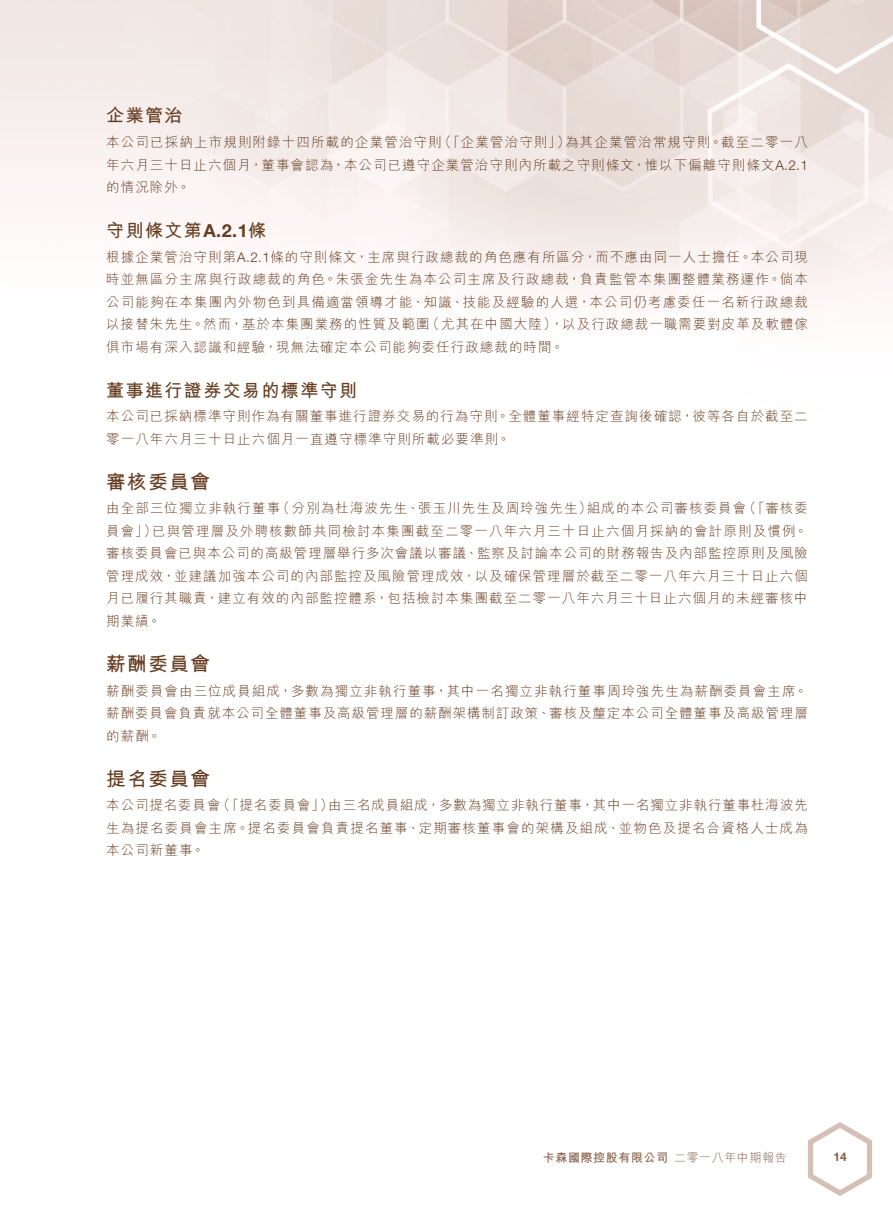
<style>
.page{position:relative;width:893px;height:1212px;background:#fff}
.page>*{position:absolute;margin:0;border:0;box-sizing:border-box;transform-origin:0 0}
.Heading_1{font:700 19.5px "M Hei HK";letter-spacing:.08em;color:#653c20}
.Heading_2{font:700 18px "M Hei HK";letter-spacing:.08em;color:#653c20}
.Body_Text{font:300 13.5px/22.5px "M Hei HK";letter-spacing:.08em;color:#653c20}
.t1{font:700 12px "M Hei HK";letter-spacing:.05em;color:#855f48}
.t2{font:300 12px "M Hei HK";letter-spacing:.05em;color:#855f48}
.t3{font:700 12px "Helvetica Neue LT Std";color:#855f48}
.s1{font-family:"Helvetica Neue LT Std"}
</style>
<div class="page">
<img style="left:0;top:0;width:893px;height:296px">
<svg style="left:808px;top:1122px;width:65px;height:74px"></svg>
<p class="Heading_2" style="left:106px;top:103px;width:78px">企業管治</p>
<p class="Body_Text" style="left:438px;top:131px;width:134px">（「企業管治守則」）</p>
<p class="Body_Text" style="left:106px;top:131px;width:703px">本公司已採納上市規則附錄十四所載的企業管治守則<br>年六月三十日止六個月，董事會認為，本公司已遵守企業管治守則內所載之守則條文，惟以下偏離守則條文<span class="s1">A.2.1</span>的情況除外。</p>
<p class="Heading_2" style="left:106px;top:217px;width:161px">守則條文第<span class="s1">A.2.1</span>條</p>
<p class="Body_Text" style="left:106px;top:245px;width:703px;text-align:right">根據企業管治守則第<span class="s1">A.2.1</span>條的守則條文，主席與行政總裁的角色應有所區分，而不應由同一人士擔任。本公司現時並無區分主席與行政總裁的角色。朱張金先生為本公司主席及行政總裁，負責監管本集團整體業務運作。倘本公司能夠在本集團內外物色到具備適當領導才能、知識、技能及經驗的人選，本公司仍考慮委任一名新行政總裁（尤其在中國大陸 ，）以及行政總裁一職需要對皮革及軟體傢</p>
<p class="Body_Text" style="left:565px;top:131px;width:244px">為其企業管治常規守則。截至二零一八</p>
<p class="Body_Text" style="left:106px;top:313px;width:459px">以接替朱先生。然而，基於本集團業務的性質及範圍<br>俱市場有深入認識和經驗，現無法確定本公司能夠委任行政總裁的時間。</p>
<p class="Heading_2" style="left:106px;top:377px;width:252px">董事進行證券交易的標準守則</p>
<p class="Body_Text" style="left:106px;top:405px;width:703px">本公司已採納標準守則作為有關董事進行證券交易的行為守則。全體董事經特定查詢後確認，彼等各自於截至二零一八年六月三十日止六個月一直遵守標準守則所載必要準則。</p>
<p class="Heading_1" style="left:106px;top:467px;width:105px">審核委員會</p>
<p class="Body_Text" style="left:743px;top:497px;width:67px">（「審核委</p>
<p class="Body_Text" style="left:277px;top:497px;width:317px">（分別為杜海波先生、張玉川先生及周玲強先生）</p>
<p class="Body_Text" style="left:587px;top:497px;width:161px">組成的本公司審核委員會</p>
<p class="Body_Text" style="left:152px;top:497px;width:657px;text-indent:-46px">由全部三位獨立非執行董事<br>已與管理層及外聘核數師共同檢討本集團截至二零一八年六月三十日止六個月採納的會計原則及慣例。</p>
<p class="Body_Text" style="left:106px;top:519px;width:703px">員會」）<br>審核委員會已與本公司的高級管理層舉行多次會議以審議、監察及討論本公司的財務報告及內部監控原則及風險管理成效，並建議加強本公司的內部監控及風險管理成效，以及確保管理層於截至二零一八年六月三十日止六個月已履行其職責，建立有效的內部監控體系，包括檢討本集團截至二零一八年六月三十日止六個月的未經審核中期業績。</p>
<p class="Heading_1" style="left:106px;top:650px;width:105px">薪酬委員會</p>
<p class="Body_Text" style="left:106px;top:679px;width:703px;text-align:justify">薪酬委員會由三位成員組成，多數為獨立非執行董事，其中一名獨立非執行董事周玲強先生為薪酬委員會主席。薪酬委員會負責就本公司全體董事及高級管理層的薪酬架構制訂政策、審核及釐定本公司全體董事及高級管理層的薪酬。</p>
<p class="Heading_1" style="left:106px;top:764px;width:105px">提名委員會</p>
<p class="Body_Text" style="left:328px;top:794px;width:481px">由三名成員組成，多數為獨立非執行董事，其中一名獨立非執行董事杜海波先</p>
<p class="Body_Text" style="left:217px;top:794px;width:118px">（「提名委員會」）</p>
<p class="Body_Text" style="left:106px;top:794px;width:703px">本公司提名委員會<br>生為提名委員會主席。提名委員會負責提名董事、定期審核董事會的架構及組成、並物色及提名合資格人士成為本公司新董事。</p>
<p class="t1" style="left:543px;top:1148px;width:127px">卡森國際控股有限公司</p>
<p class="t2" style="left:674px;top:1151px;width:114px">二零一八年中期報告</p>
<p class="t3" style="left:833px;top:1150px;width:15px">14</p>
</div>
